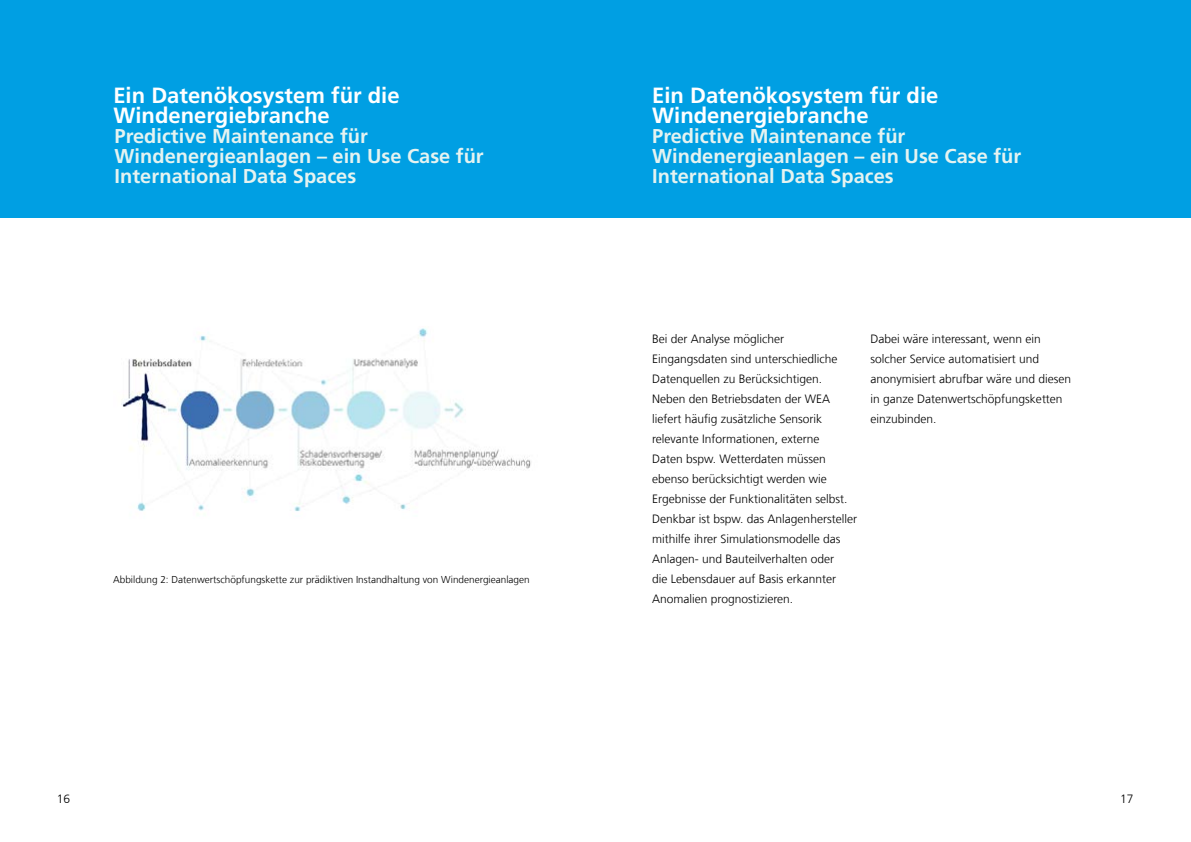
<style>
.page{position:relative;width:1191px;height:842px;background:#fff}
.page>*{position:absolute;margin:0;border:0;box-sizing:border-box;transform-origin:0 0}
.t1{font:700 22px/20px "Frutiger LT Com";color:#fff}
.t2{font:700 20px/20px "Frutiger LT Com";color:#e5f3f1}
.t3{font:300 12px/20px "Frutiger LT Com";color:#000}
.t4{font:300 10px "Frutiger LT Com";color:#000}
</style>
<div class="page">
<div style="left:0;top:0;width:1191px;height:218px;background:#009fe3"></div>
<img style="left:121px;top:328px;width:410px;height:184px">
<h1 class="t1" style="left:113px;top:85px;width:288px">Ein Datenökosystem für die<br>Windenergiebranche</h1>
<h2 class="t2" style="left:115px;top:126px;width:370px">Predictive Maintenance für<br>Windenergieanlagen – ein Use Case für<br>International Data Spaces</h2>
<p class="t4" style="left:113px;top:573px;width:418px">Abbildung 2: Datenwertschöpfungskette zur prädiktiven Instandhaltung von Windenergieanlagen</p>
<h1 class="t1" style="left:652px;top:85px;width:288px">Ein Datenökosystem für die<br>Windenergiebranche</h1>
<h2 class="t2" style="left:652px;top:126px;width:370px">Predictive Maintenance für<br>Windenergieanlagen – ein Use Case für<br>International Data Spaces</h2>
<p class="t3" style="left:652px;top:328px;width:206px">Bei der Analyse möglicher Eingangsdaten sind unterschiedliche Datenquellen zu Berücksichtigen.<br>Neben den Betriebsdaten der WEA liefert häufig zusätzliche Sensorik relevante Informationen, externe<br>Daten bspw. Wetterdaten müssen ebenso berücksichtigt werden wie Ergebnisse der Funktionalitäten selbst.<br>Denkbar ist bspw. das Anlagenhersteller mithilfe ihrer Simulationsmodelle das Anlagen- und Bauteilverhalten oder<br>die Lebensdauer auf Basis erkannter Anomalien prognostizieren.</p>
<p class="t3" style="left:870px;top:328px;width:202px">Dabei wäre interessant, wenn ein solcher Service automatisiert und anonymisiert abrufbar wäre und diesen in ganze Datenwertschöpfungsketten einzubinden.</p>
<p class="t3" style="left:57px;top:788px;width:15px">16</p>
<p class="t3" style="left:1120px;top:788px;width:15px">17</p>
</div>
